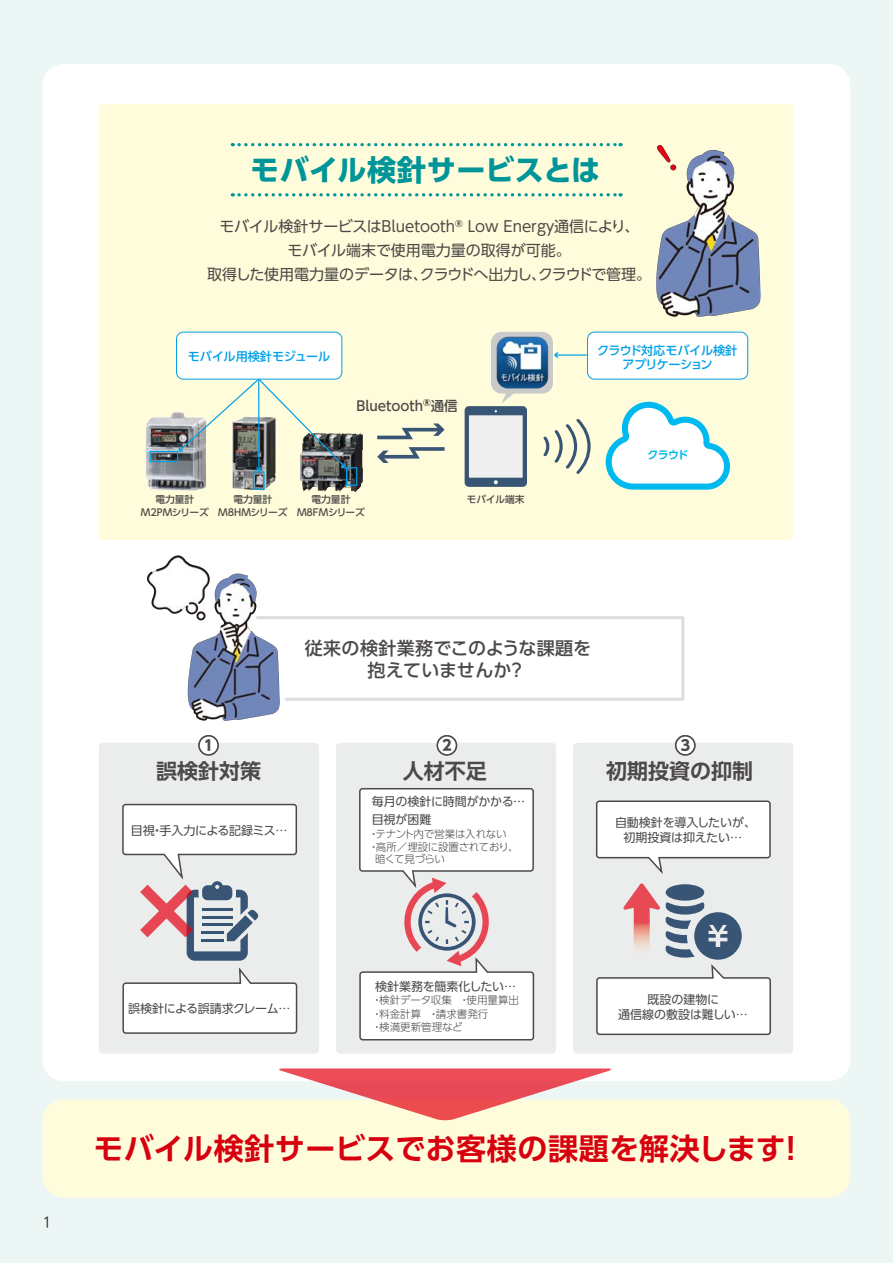
<style>
.page{position:relative;width:893px;height:1263px;background:#ebf6f5}
.page>*{position:absolute;margin:0;border:0;box-sizing:border-box;transform-origin:0 0}
.t1{font:700 30px "UD Shin Go Pro De";letter-spacing:.01em;color:#d7000f}
.t2{font:700 29.1px "UD Shin Go Pro";letter-spacing:.015em;color:#009599}
.t3{font:700 21px "UD Shin Go Pro De";color:#4c4948}
.t4{font:700 21px "UD Shin Go Pro";color:#4c4948}
.t5{font:500 18px/22.6px "UD Shin Go Pro";letter-spacing:.01em;color:#4c4948;text-align:center}
.t6{font:15px/24px "UD Shin Go Pro";color:#4c4948;text-align:center}
.t7{font:500 13.5px "UD Shin Go Pro";color:#4c4948}
.t8{font:100 13.5px "Iwa UD Go Hon Pro";color:#221815}
.t9{font:500 12.15px/14.5px "UD Shin Go Pro";letter-spacing:-.03em;color:#00a0e9;text-align:center}
.t10{font:12px/15px "UD Shin Go Pro";letter-spacing:-.015em;color:#4c4948;text-align:center}
.t11{font:12px "UD Shin Go Pro";letter-spacing:-.035em;color:#4c4948}
.t12{font:700 10.95px "UD Shin Go Pro De";color:#00b9ef}
.t13{font:300 10.5px/13.5px "UD Shin Go Pro";letter-spacing:-.01em;color:#4c4948}
.t14{font:300 10.5px "UD Shin Go Pro";letter-spacing:-.065em;color:#4c4948}
.t15{font:500 9.75px/12.1px "UD Shin Go Pro";color:#4c4948;text-align:center}
.s1{font-family:"Koz Go Pr 6 N"}
</style>
<div class="page">
<div style="left:42px;top:64px;width:808px;height:1017px;background:#fff;border-radius:21px"></div>
<div style="left:42px;top:1099px;width:808px;height:99px;background:#fffcdb;border-radius:21px"></div>
<svg style="left:279px;top:1068px;width:332px;height:52px"></svg>
<div style="left:99px;top:743px;width:220px;height:311px;background:#ebecec;border-radius:4px"></div>
<div style="left:336px;top:743px;width:220px;height:311px;background:#ebecec;border-radius:4px"></div>
<div style="left:573px;top:743px;width:220px;height:311px;background:#ebecec;border-radius:4px"></div>
<svg style="left:595px;top:800px;width:176px;height:74px"></svg>
<div style="left:199px;top:736px;width:19px;height:19px;background:#fff;border-radius:50%"></div>
<div style="left:198px;top:735px;width:21px;height:21px;border:2px solid #4c4948;border-radius:50%"></div>
<div style="left:437px;top:736px;width:19px;height:19px;background:#fff;border-radius:50%"></div>
<div style="left:437px;top:735px;width:20px;height:21px;border:2px solid #4c4948;border-radius:50%"></div>
<div style="left:676px;top:736px;width:19px;height:19px;background:#fff;border-radius:50%"></div>
<div style="left:675px;top:735px;width:21px;height:21px;border:2px solid #4c4948;border-radius:50%"></div>
<svg style="left:122px;top:803px;width:176px;height:231px"></svg>
<svg style="left:596px;top:883px;width:175px;height:153px"></svg>
<svg style="left:359px;top:788px;width:176px;height:253px"></svg>
<svg style="left:280px;top:616px;width:405px;height:85px"></svg>
<img style="left:148px;top:555px;width:132px;height:166px">
<div style="left:99px;top:104px;width:694px;height:436px;background:#fffcdb;border-radius:4px"></div>
<img style="left:146px;top:412px;width:60px;height:79px">
<img style="left:232px;top:471px;width:44px;height:19px">
<svg style="left:543px;top:419px;width:48px;height:55px"></svg>
<div style="left:150px;top:451px;width:28px;height:11px;border:1px solid #00a0e9"></div>
<img style="left:300px;top:433px;width:63px;height:60px">
<div style="left:346px;top:467px;width:11px;height:19px;border:1px solid #00a0e9"></div>
<div style="left:253px;top:471px;width:12px;height:19px;border:1px solid #00a0e9"></div>
<svg style="left:377px;top:423px;width:68px;height:40px"></svg>
<svg style="left:178px;top:377px;width:168px;height:94px"></svg>
<div style="left:177px;top:332px;width:165px;height:47px;background:#fff;border-radius:7px"></div>
<div style="left:176px;top:332px;width:166px;height:48px;border:1px solid #00a0e9;border-radius:7px"></div>
<div style="left:491px;top:332px;width:62px;height:62px;background:#c9caca;border-radius:11px"></div>
<svg style="left:501px;top:393px;width:16px;height:11px"></svg>
<img style="left:496px;top:337px;width:53px;height:52px">
<svg style="left:606px;top:402px;width:124px;height:88px"></svg>
<svg style="left:239px;top:193px;width:382px;height:4px"></svg>
<svg style="left:239px;top:143px;width:382px;height:3px"></svg>
<hr style="left:556px;top:354px;width:35px;height:2px;background:#00a0e9">
<svg style="left:554px;top:352px;width:5px;height:6px"></svg>
<div style="left:587px;top:332px;width:161px;height:47px;background:#fff;border-radius:7px"></div>
<div style="left:587px;top:332px;width:161px;height:47px;border:1px solid #00a0e9;border-radius:7px"></div>
<div style="left:465px;top:406px;width:62px;height:81px;background:#385575;border-radius:4px"></div>
<div style="left:469px;top:415px;width:54px;height:63px;background:#efefef"></div>
<svg style="left:494px;top:480px;width:4px;height:4px"></svg>
<img style="left:656px;top:145px;width:105px;height:172px">
<h2 class="t2" style="left:250px;top:146px;width:352px">モバイル検針サービスとは</h2>
<p class="t6" style="left:207px;top:214px;width:446px">モバイル検針サービスはBluetooth<sup>®</sup> Low Energy通信により、<br>モバイル端末で使用電力量の取得が可能。<br>取得した使用電力量のデータは、クラウドへ出力し、クラウドで管理。</p>
<p class="t9" style="left:188px;top:348px;width:144px">モバイル用検針モジュール</p>
<p class="t9" style="left:597px;top:342px;width:142px">クラウド対応モバイル検針アプリケーション</p>
<p class="t7" style="left:356px;top:395px;width:103px">Bluetooth<sup>®</sup>通信</p>
<p class="t15" style="left:155px;top:493px;width:40px">電力量計</p>
<p class="t15" style="left:467px;top:493px;width:59px">モバイル端末</p>
<p class="t15" style="left:141px;top:506px;width:69px">M2PMシリーズ</p>
<p class="t15" style="left:218px;top:493px;width:71px">電力量計<br>M8HMシリーズ</p>
<p class="t15" style="left:297px;top:493px;width:69px">電力量計<br>M8FMシリーズ</p>
<p class="t12" style="left:648px;top:446px;width:42px">クラウド</p>
<p class="t8" style="left:43px;top:1213px;width:10px">1</p>
<p class="t5" style="left:305px;top:636px;width:288px">従来の検針業務でこのような課題を抱えていませんか？</p>
<h3 class="t4" style="left:198px;top:728px;width:22px">①</h3>
<h3 class="t4" style="left:436px;top:728px;width:22px">②</h3>
<h3 class="t4" style="left:675px;top:728px;width:22px">③</h3>
<h3 class="t3" style="left:156px;top:754px;width:107px">誤検針対策</h3>
<h3 class="t3" style="left:403px;top:754px;width:85px">人材不足</h3>
<h3 class="t3" style="left:606px;top:754px;width:149px">初期投資の抑制</h3>
<p class="t11" style="left:131px;top:820px;width:158px">目視・手入力による記録ミス<span class="s1">…</span></p>
<p class="t11" style="left:128px;top:999px;width:164px">誤検針による誤請求クレーム<span class="s1">…</span></p>
<p class="t10" style="left:372px;top:792px;width:155px;line-height:18px;text-align:left">毎月の検針に時間がかかる…目視が困難</p>
<p class="t13" style="left:369px;top:826px;width:152px">・テナント内で営業は入れない・高所／埋設に設置されており、</p>
<p class="t14" style="left:375px;top:851px;width:71px">暗くて見づらい</p>
<p class="t10" style="left:375px;top:978px;width:143px">検針業務を簡素化したい<span class="s1">…</span></p>
<p class="t13" style="left:372px;top:993px;width:149px">・検針データ収集　・使用量算出・料金計算　・請求書発行<br>・検満更新管理など</p>
<p class="t10" style="left:615px;top:815px;width:142px">自動検針を導入したいが、初期投資は抑えたい<span class="s1">…</span></p>
<p class="t10" style="left:618px;top:991px;width:131px">既設の建物に<br>通信線の敷設は難しい<span class="s1">…</span></p>
<h1 class="t1" style="left:93px;top:1124px;width:714px">モバイル検針サービスでお客様の課題を解決します！</h1>
</div>
